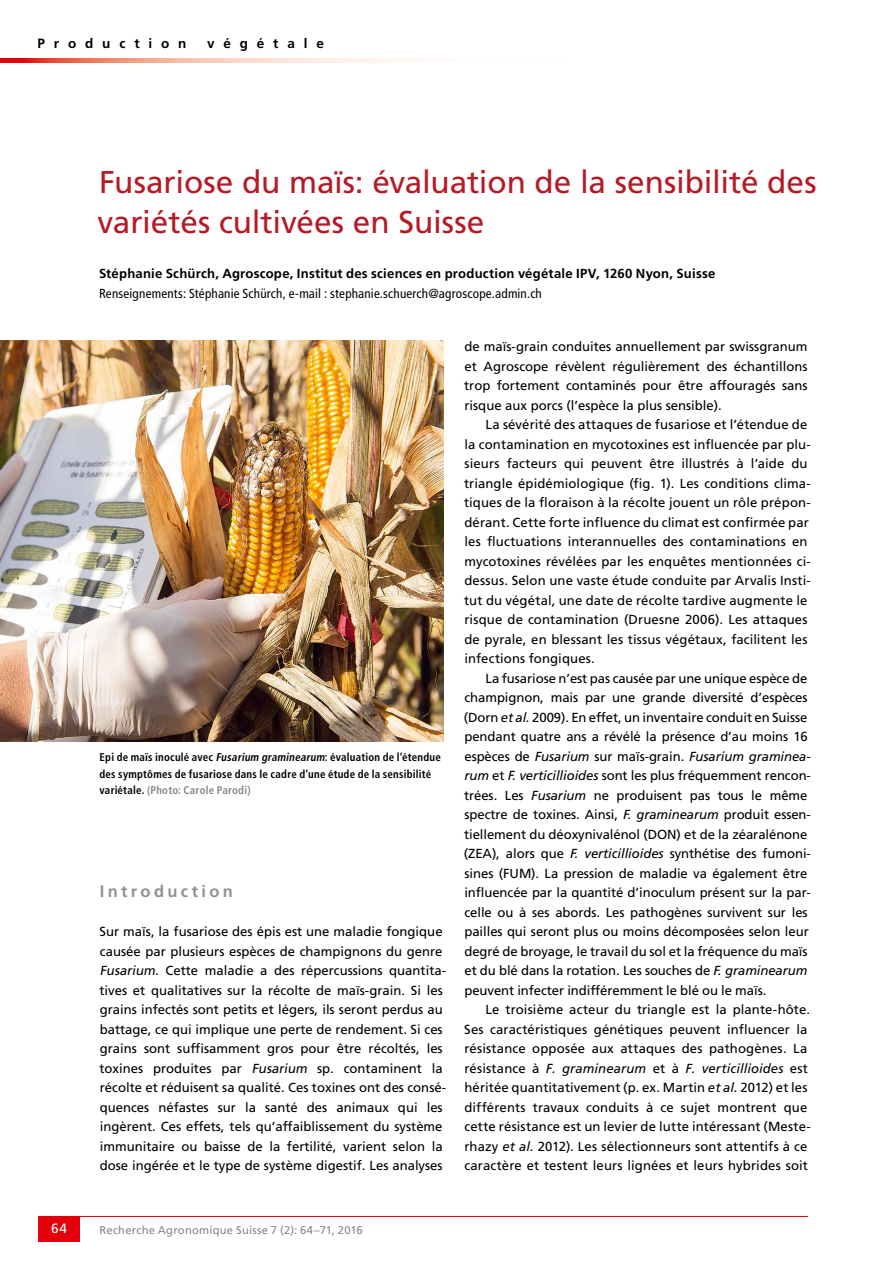
<style>
.page{position:relative;width:893px;height:1263px;background:#fff}
.page>*{position:absolute;margin:0;border:0;box-sizing:border-box;transform-origin:0 0}
.t1{font:31.5px/40.5px "Frutiger LT Std";letter-spacing:-.005em;color:#b51b26}
.t2{font:700 16.5px "Frutiger LT Std";letter-spacing:.2em;color:#919291}
.t3{font:700 13.5px "Frutiger LT Std";letter-spacing:.655em;color:#000}
.t4{font:13.5px "Frutiger LT Std";color:#fff}
.t5{font:13.2px/19.5px "Frutiger LT Std";color:#000}
.t6{font:italic 13.2px "Frutiger LT";color:#000}
.t7{font:700 13.2px "Frutiger LT Std";letter-spacing:.015em;color:#000}
.t8{font:condensed 13.2px "Frutiger LT Std";letter-spacing:.015em;color:#000}
.t9{font:700 condensed 11.25px/16.5px "Frutiger LT Std";letter-spacing:.02em;color:#000}
.t10{font:11.25px "Frutiger LT Std";letter-spacing:.02em;color:#868786}
.s1{font-style:italic}
.s2{color:#868786}
.s3{font-family:"Frutiger LT";font-style:italic}
.s4{font-family:"Frutiger LT Std";font-style:normal}
</style>
<div class="page">
<hr style="left:38px;top:1216px;width:770px;height:1px;background:#e3000b">
<div style="left:38px;top:1216px;width:42px;height:26px;background:#e3000b"></div>
<svg style="left:0;top:58px;width:402px;height:5px;background:#f5ac9c"></svg>
<img style="left:0;top:340px;width:443px;height:401px">
<p class="t3" style="left:38px;top:36px;width:150px">Production</p>
<p class="t3" style="left:207px;top:36px;width:118px">végétale</p>
<h1 class="t1" style="left:98px;top:162px;width:720px">Fusariose du maïs: évaluation de la sensibilité des variétés cultivées en Suisse</h1>
<p class="t7" style="left:99px;top:266px;width:618px">Stéphanie Schürch, Agroscope, Institut des sciences en production végétale IPV, 1260 Nyon, Suisse</p>
<p class="t8" style="left:99px;top:286px;width:444px">Renseignements: Stéphanie Schürch, e-mail : stephanie.schuerch@agroscope.admin.ch</p>
<p class="t9" style="left:100px;top:749px;width:343px">Epi de maïs inoculé avec <span class="s1">Fusarium graminearum</span>: évaluation de l’étendue des symptômes de fusariose dans le cadre d’une étude de la sensibilité variétale. <span class="s2">(Photo: Carole Parodi)</span></p>
<p class="t2" style="left:100px;top:882px;width:135px">Introduction</p>
<p class="t5" style="left:99px;top:922px;width:348px">Sur maïs, la fusariose des épis est une maladie fongique causée par plusieurs espèces de champignons du genre <span class="s1">Fusarium</span>. Cette maladie a des répercussions quantita&shy;tives et qualitatives sur la récolte de maïs-grain. Si les grains infectés sont petits et légers, ils seront perdus au battage, ce qui implique une perte de rendement. Si ces grains sont suffisamment gros pour être récoltés, les toxines produites par <span class="s1">Fusarium</span> sp. contaminent la récolte et réduisent sa qualité. Ces toxines ont des consé&shy;quences néfastes sur la santé des animaux qui les ingèrent. Ces effets, tels qu’affaiblissement du système immunitaire ou baisse de la fertilité, varient selon la dose ingérée et le type de système digestif. Les analyses</p>
<p class="t5" style="left:464px;top:337px;width:345px;text-align:justify">de maïs-grain conduites annuellement par swissgranum et Agroscope révèlent régulièrement des échantillons trop fortement contaminés pour être affouragés sans risque aux porcs (l’espèce la plus sensible).</p>
<p class="t5" style="left:464px;top:415px;width:348px;text-indent:21px">La sévérité des attaques de fusariose et l’étendue de la contamination en mycotoxines est influencée par plu&shy;sieurs facteurs qui peuvent être illustrés à l’aide du triangle épidémiologique (fig. 1). Les conditions clima&shy;tiques de la floraison à la récolte jouent un rôle prépon&shy;dérant. Cette forte influence du climat est confirmée par les fluctuations interannuelles des contaminations en mycotoxines révélées par les enquêtes mentionnées ci&shy;dessus. Selon une vaste étude conduite par Arvalis Insti&shy;tut du végétal, une date de récolte tardive augmente le risque de contamination (Druesne 2006). Les attaques de pyrale, en blessant les tissus végétaux, facilitent les infections fongiques.</p>
<p class="t5" style="left:464px;top:668px;width:346px;text-align:justify;text-indent:22px">La fusariose n’est pas causée par une unique espèce de champignon, mais par une grande diversité d’espèces (Dorn <span class="s3">et al.</span> 2009). En effet, un inventaire conduit en Suisse pendant quatre ans a révélé la présence d’au moins 16</p>
<p class="t6" style="left:464px;top:748px;width:348px"><span class="s4">espèces de</span> Fusarium <span class="s4">sur maïs-grain.</span> Fusarium graminea-</p>
<p class="t5" style="left:464px;top:766px;width:349px"><span class="s3">rum</span> et <span class="s3">F. verticillioides</span> sont les plus fréquemment rencon&shy;trées. Les <span class="s3">Fusarium</span> ne produisent pas tous le même spectre de toxines. Ainsi, <span class="s3">F. graminearum</span> produit essen&shy;tiellement du déoxynivalénol (DON) et de la zéaralénone (ZEA), alors que <span class="s3">F. verticillioides</span> synthétise des fumoni&shy;sines (FUM). La pression de maladie va également être influencée par la quantité d’inoculum présent sur la par&shy;celle ou à ses abords. Les pathogènes survivent sur les pailles qui seront plus ou moins décomposées selon leur degré de broyage, le travail du sol et la fréquence du maïs et du blé dans la rotation. Les souches de <span class="s3">F. graminearum </span>peuvent infecter indifféremment le blé ou le maïs.</p>
<p class="t5" style="left:464px;top:1000px;width:347px;text-indent:21px">Le troisième acteur du triangle est la plante-hôte.<br>Ses caractéristiques génétiques peuvent influencer la résistance opposée aux attaques des pathogènes. La</p>
<p class="t6" style="left:464px;top:1060px;width:345px"><span class="s4">résistance à</span> F. graminearum <span class="s4">et à</span> F. verticillioides <span class="s4">est</span></p>
<p class="t5" style="left:464px;top:1078px;width:348px">héritée quantitativement (p. ex. Martin <span class="s3">et al.</span> 2012) et les différents travaux conduits à ce sujet montrent que cette résistance est un levier de lutte intéressant (Meste&shy;rhazy <span class="s3">et al.</span> 2012). Les sélectionneurs sont attentifs à ce caractère et testent leurs lignées et leurs hybrides soit</p>
<p class="t4" style="left:51px;top:1221px;width:17px">64</p>
<p class="t10" style="left:99px;top:1223px;width:265px">Recherche Agronomique Suisse 7 (2): 64–71, 2016</p>
</div>
